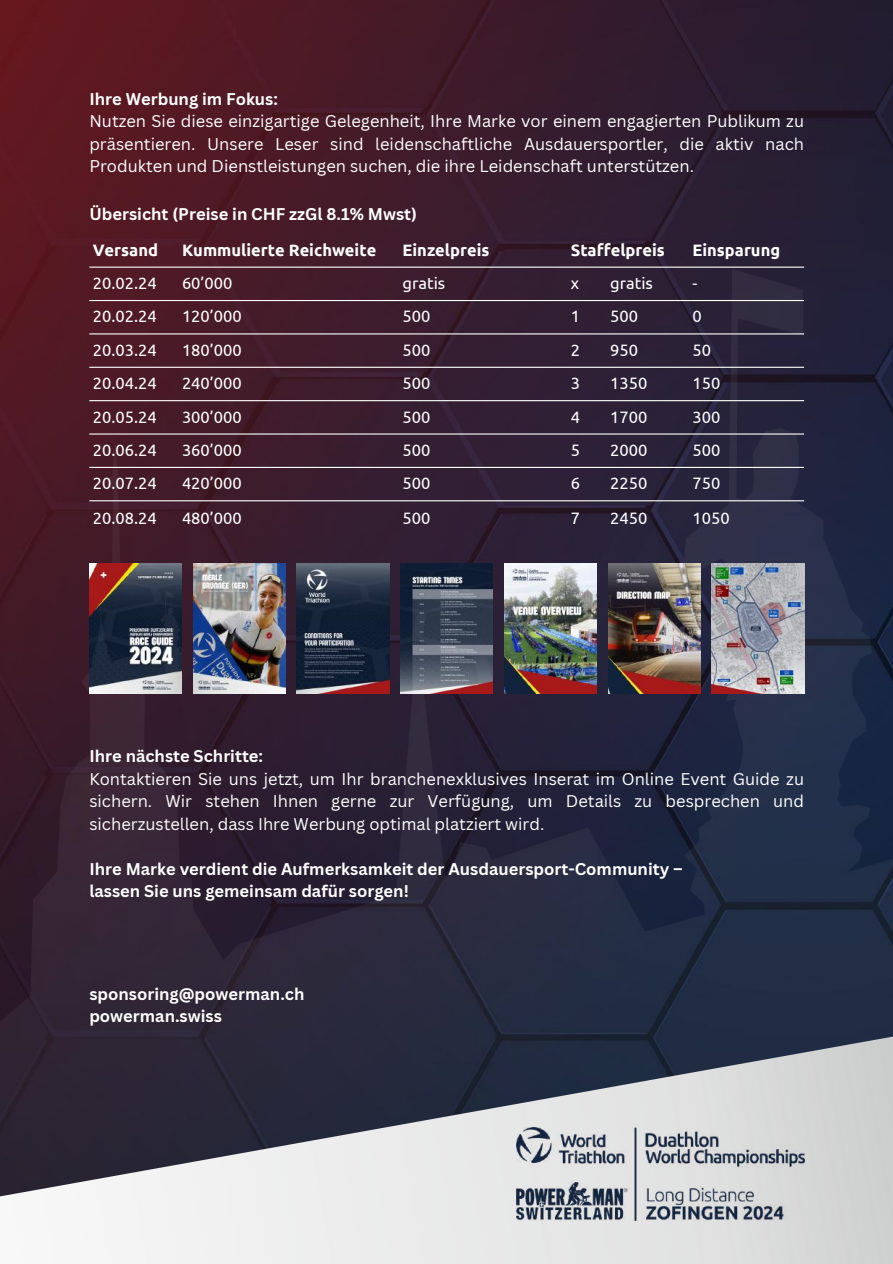
<style>
.page{position:relative;width:893px;height:1264px;background:#fff}
.page>*{position:absolute;margin:0;border:0;box-sizing:border-box;transform-origin:0 0}
.t1{font:16.5px/22.5px "Canva Sans";color:#fff;text-align:justify}
.t2{font:16.5px "Ubuntu";color:#fff}
.t3{font:700 16.5px/22.5px "Canva Sans";color:#fff}
.t4{font:700 16.5px "Ubuntu";color:#fff}
</style>
<div class="page">
<img style="left:0;top:0;width:892px;height:269px">
<img style="left:0;top:269px;width:892px;height:757px">
<img style="left:0;top:1026px;width:892px;height:237px">
<img style="left:516px;top:1127px;width:288px;height:93px">
<hr style="left:89px;top:266px;width:715px;height:2px;background:#fff">
<hr style="left:89px;top:300px;width:715px;height:1px;background:#fff">
<hr style="left:89px;top:333px;width:715px;height:1px;background:#fff">
<hr style="left:89px;top:367px;width:715px;height:1px;background:#fff">
<hr style="left:89px;top:400px;width:715px;height:1px;background:#fff">
<hr style="left:89px;top:433px;width:715px;height:1px;background:#fff">
<hr style="left:89px;top:467px;width:715px;height:1px;background:#fff">
<hr style="left:89px;top:500px;width:715px;height:1px;background:#fff">
<img style="left:89px;top:563px;width:93px;height:131px">
<img style="left:193px;top:563px;width:92px;height:131px">
<img style="left:297px;top:563px;width:92px;height:131px">
<img style="left:400px;top:563px;width:93px;height:131px">
<img style="left:504px;top:563px;width:92px;height:131px">
<img style="left:608px;top:563px;width:92px;height:131px">
<img style="left:711px;top:563px;width:93px;height:131px">
<p class="t3" style="left:89px;top:87px;width:190px">Ihre Werbung im Fokus:</p>
<p class="t1" style="left:89px;top:109px;width:716px">Nutzen Sie diese einzigartige Gelegenheit, Ihre Marke vor einem engagierten Publikum zu präsentieren. Unsere Leser sind leidenschaftliche Ausdauersportler, die aktiv nach Produkten und Dienstleistungen suchen, die ihre Leidenschaft unterstützen.</p>
<p class="t3" style="left:89px;top:202px;width:329px">Übersicht (Preise in CHF zzGl 8.1% Mwst)</p>
<p class="t4" style="left:93px;top:241px;width:67px">Versand</p>
<p class="t4" style="left:182px;top:241px;width:196px">Kummulierte Reichweite</p>
<p class="t4" style="left:402px;top:241px;width:88px">Einzelpreis</p>
<p class="t4" style="left:570px;top:241px;width:96px">Staffelpreis</p>
<p class="t4" style="left:692px;top:241px;width:89px">Einsparung</p>
<p class="t2" style="left:93px;top:274px;width:65px">20.02.24</p>
<p class="t2" style="left:182px;top:274px;width:52px">60’000</p>
<p class="t2" style="left:402px;top:274px;width:44px">gratis</p>
<p class="t2" style="left:570px;top:274px;width:10px">x</p>
<p class="t2" style="left:610px;top:274px;width:44px">gratis</p>
<p class="t2" style="left:692px;top:274px;width:6px">-</p>
<p class="t2" style="left:93px;top:307px;width:65px">20.02.24</p>
<p class="t2" style="left:182px;top:307px;width:61px">120’000</p>
<p class="t2" style="left:402px;top:307px;width:29px">500</p>
<p class="t2" style="left:570px;top:307px;width:11px">1</p>
<p class="t2" style="left:610px;top:307px;width:29px">500</p>
<p class="t2" style="left:692px;top:307px;width:11px">0</p>
<p class="t2" style="left:93px;top:340px;width:65px">20.03.24</p>
<p class="t2" style="left:182px;top:340px;width:61px">180’000</p>
<p class="t2" style="left:402px;top:340px;width:29px">500</p>
<p class="t2" style="left:570px;top:340px;width:11px">2</p>
<p class="t2" style="left:610px;top:340px;width:29px">950</p>
<p class="t2" style="left:692px;top:340px;width:20px">50</p>
<p class="t2" style="left:93px;top:374px;width:65px">20.04.24</p>
<p class="t2" style="left:182px;top:374px;width:61px">240’000</p>
<p class="t2" style="left:402px;top:374px;width:29px">500</p>
<p class="t2" style="left:570px;top:374px;width:11px">3</p>
<p class="t2" style="left:610px;top:374px;width:39px">1350</p>
<p class="t2" style="left:692px;top:374px;width:29px">150</p>
<p class="t2" style="left:93px;top:407px;width:65px">20.05.24</p>
<p class="t2" style="left:182px;top:407px;width:61px">300’000</p>
<p class="t2" style="left:402px;top:407px;width:29px">500</p>
<p class="t2" style="left:570px;top:407px;width:11px">4</p>
<p class="t2" style="left:610px;top:407px;width:39px">1700</p>
<p class="t2" style="left:692px;top:407px;width:29px">300</p>
<p class="t2" style="left:93px;top:440px;width:65px">20.06.24</p>
<p class="t2" style="left:182px;top:440px;width:61px">360’000</p>
<p class="t2" style="left:402px;top:440px;width:29px">500</p>
<p class="t2" style="left:570px;top:440px;width:11px">5</p>
<p class="t2" style="left:610px;top:440px;width:39px">2000</p>
<p class="t2" style="left:692px;top:440px;width:29px">500</p>
<p class="t2" style="left:93px;top:474px;width:65px">20.07.24</p>
<p class="t2" style="left:182px;top:474px;width:61px">420’000</p>
<p class="t2" style="left:402px;top:474px;width:29px">500</p>
<p class="t2" style="left:570px;top:474px;width:11px">6</p>
<p class="t2" style="left:610px;top:474px;width:39px">2250</p>
<p class="t2" style="left:692px;top:474px;width:29px">750</p>
<p class="t2" style="left:93px;top:508px;width:65px">20.08.24</p>
<p class="t2" style="left:182px;top:508px;width:61px">480’000</p>
<p class="t2" style="left:402px;top:508px;width:29px">500</p>
<p class="t2" style="left:570px;top:508px;width:11px">7</p>
<p class="t2" style="left:610px;top:508px;width:39px">2450</p>
<p class="t2" style="left:692px;top:508px;width:39px">1050</p>
<p class="t3" style="left:89px;top:744px;width:175px">Ihre nächste Schritte:</p>
<p class="t1" style="left:89px;top:766px;width:716px">Kontaktieren Sie uns jetzt, um Ihr branchenexklusives Inserat im Online Event Guide zu sichern. Wir stehen Ihnen gerne zur Verfügung, um Details zu besprechen und sicherzustellen, dass Ihre Werbung optimal platziert wird.</p>
<p class="t3" style="left:89px;top:856px;width:595px">Ihre Marke verdient die Aufmerksamkeit der Ausdauersport-Community – lassen Sie uns gemeinsam dafür sorgen!</p>
<p class="t3" style="left:89px;top:981px;width:217px">sponsoring@powerman.ch powerman.swiss</p>
</div>
